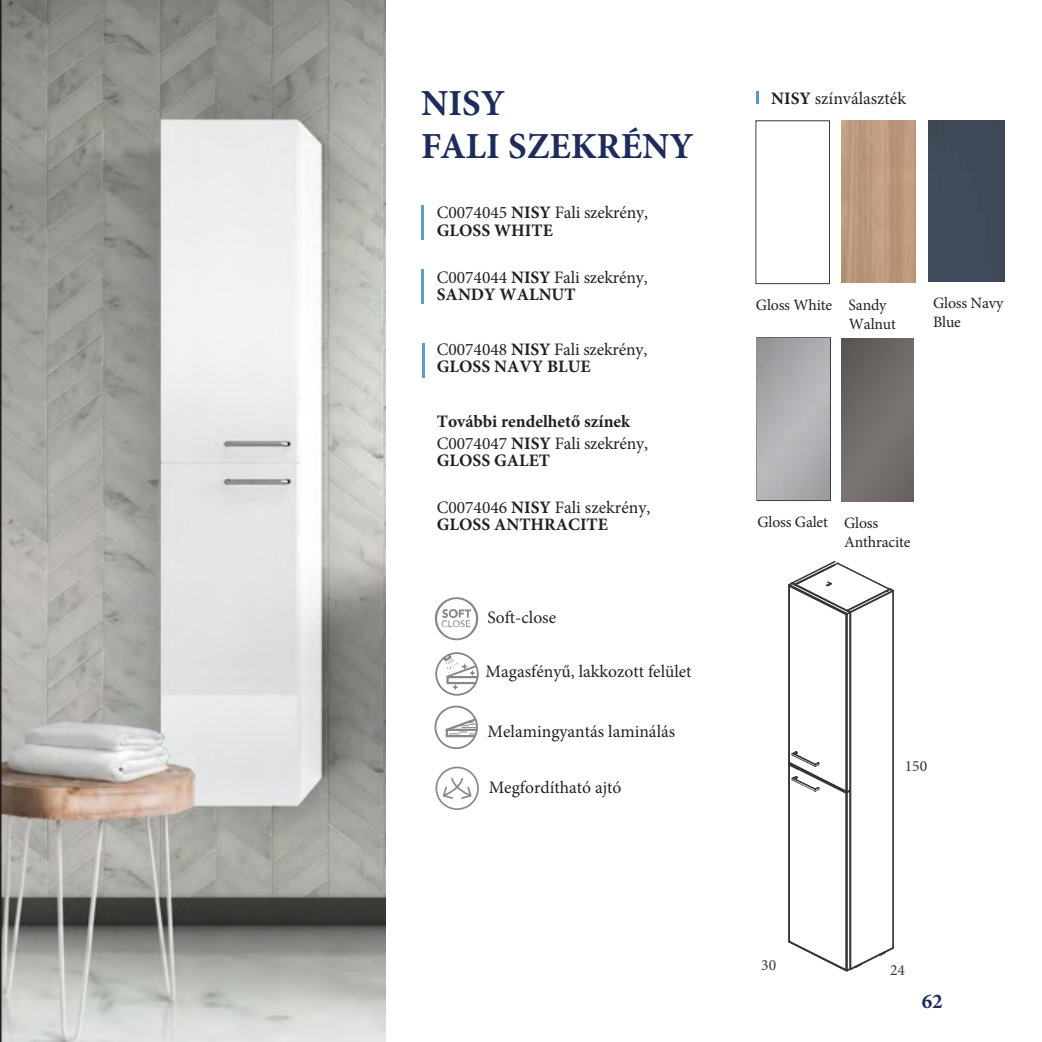
<style>
.page{position:relative;width:1042px;height:1042px;background:#fff}
.page>*{position:absolute;margin:0;border:0;box-sizing:border-box;transform-origin:0 0}
.butor_neve{font:700 36.75px/42.9px "Minion Pro";color:#1e2c5b}
.t1{font:700 21px "Minion Pro";color:#1e2c5b}
.szoveg{font:17.5px/17px "Minion Pro";color:#231f20}
.szoveg-2{font:700 17.5px/22.6px "Minion Pro";color:#231f20}
.t2{font:15.75px/18.7px "Minion Pro";letter-spacing:-.01em;color:#231f20}
.t3{font:15.58px "Minion Pro";letter-spacing:.005em;color:#333536}
.s1{font-weight:700}
.s2{font-weight:400}
</style>
<div class="page">
<hr style="left:421px;top:205px;width:3px;height:35px;background:#5d9bc8">
<hr style="left:421px;top:269px;width:3px;height:35px;background:#5d9bc8">
<hr style="left:422px;top:343px;width:2px;height:35px;background:#5d9bc8">
<svg style="left:435px;top:597px;width:43px;height:43px"></svg>
<hr style="left:846px;top:791px;width:2px;height:180px;background:#333536">
<hr style="left:845px;top:792px;width:2px;height:179px;background:#333536">
<hr style="left:788px;top:763px;width:2px;height:179px;background:#333536">
<hr style="left:846px;top:613px;width:2px;height:180px;background:#333536">
<hr style="left:845px;top:613px;width:2px;height:179px;background:#333536">
<hr style="left:788px;top:585px;width:2px;height:179px;background:#333536">
<hr style="left:892px;top:590px;width:2px;height:359px;background:#333536">
<hr style="left:849px;top:611px;width:2px;height:359px;background:#333536">
<svg style="left:788px;top:560px;width:106px;height:55px"></svg>
<svg style="left:788px;top:940px;width:106px;height:31px"></svg>
<svg style="left:788px;top:751px;width:62px;height:43px"></svg>
<img style="left:1px;top:0;width:385px;height:1042px">
<svg style="left:756px;top:91px;width:2px;height:13px"></svg>
<svg style="left:755px;top:120px;width:75px;height:164px"></svg>
<img style="left:841px;top:121px;width:74px;height:161px">
<div style="left:928px;top:121px;width:76px;height:161px;background:#3f4a5a"></div>
<svg style="left:435px;top:652px;width:44px;height:44px"></svg>
<svg style="left:460px;top:662px;width:8px;height:8px"></svg>
<svg style="left:452px;top:683px;width:7px;height:8px"></svg>
<svg style="left:469px;top:669px;width:7px;height:8px"></svg>
<svg style="left:434px;top:705px;width:44px;height:44px"></svg>
<svg style="left:435px;top:766px;width:44px;height:44px"></svg>
<svg style="left:756px;top:337px;width:75px;height:164px"></svg>
<img style="left:757px;top:338px;width:72px;height:162px">
<img style="left:841px;top:338px;width:73px;height:163px">
<p class="butor_neve" style="left:421px;top:81px;width:274px">NISY<br>FALI SZEKRÉNY</p>
<p class="szoveg" style="left:437px;top:204px;width:213px">C0074045 <span class="s1">NISY</span> Fali szekrény,<br><span class="s1">GLOSS WHITE</span></p>
<p class="szoveg" style="left:437px;top:269px;width:212px">C0074044 <span class="s1">NISY</span> Fali szekrény,<br><span class="s1">SANDY WALNUT</span></p>
<p class="szoveg" style="left:437px;top:341px;width:212px">C0074048 <span class="s1">NISY</span> Fali szekrény,<br><span class="s1">GLOSS NAVY BLUE</span></p>
<p class="szoveg-2" style="left:437px;top:409px;width:213px">További rendelhető színek<br><span class="s2">C0074047</span> NISY <span class="s2">Fali szekrény,</span></p>
<p class="szoveg-2" style="left:437px;top:449px;width:115px">GLOSS GALET</p>
<p class="szoveg" style="left:437px;top:499px;width:215px">C0074046 <span class="s1">NISY</span> Fali szekrény,<br><span class="s1">GLOSS ANTHRACITE</span></p>
<p class="szoveg" style="left:487px;top:609px;width:70px">Soft-close</p>
<p class="szoveg" style="left:486px;top:663px;width:207px">Magasfényű, lakkozott felület</p>
<p class="szoveg" style="left:487px;top:723px;width:189px">Melamingyantás laminálás</p>
<p class="szoveg" style="left:489px;top:779px;width:134px">Megfordítható ajtó</p>
<p class="szoveg" style="left:771px;top:90px;width:136px"><span class="s1">NISY</span> színválaszték</p>
<p class="t2" style="left:849px;top:295px;width:49px;text-indent:-93px">Gloss White Sandy<br>Walnut</p>
<p class="t2" style="left:933px;top:294px;width:72px">Gloss Navy<br>Blue</p>
<p class="t2" style="left:844px;top:512px;width:68px;line-height:19.9px;text-indent:-87px">Gloss Galet Gloss<br>Anthracite</p>
<p class="t3" style="left:904px;top:755px;width:24px">150</p>
<p class="t3" style="left:761px;top:954px;width:16px">30</p>
<p class="t3" style="left:890px;top:959px;width:16px">24</p>
<p class="t1" style="left:922px;top:986px;width:22px">62</p>
</div>
